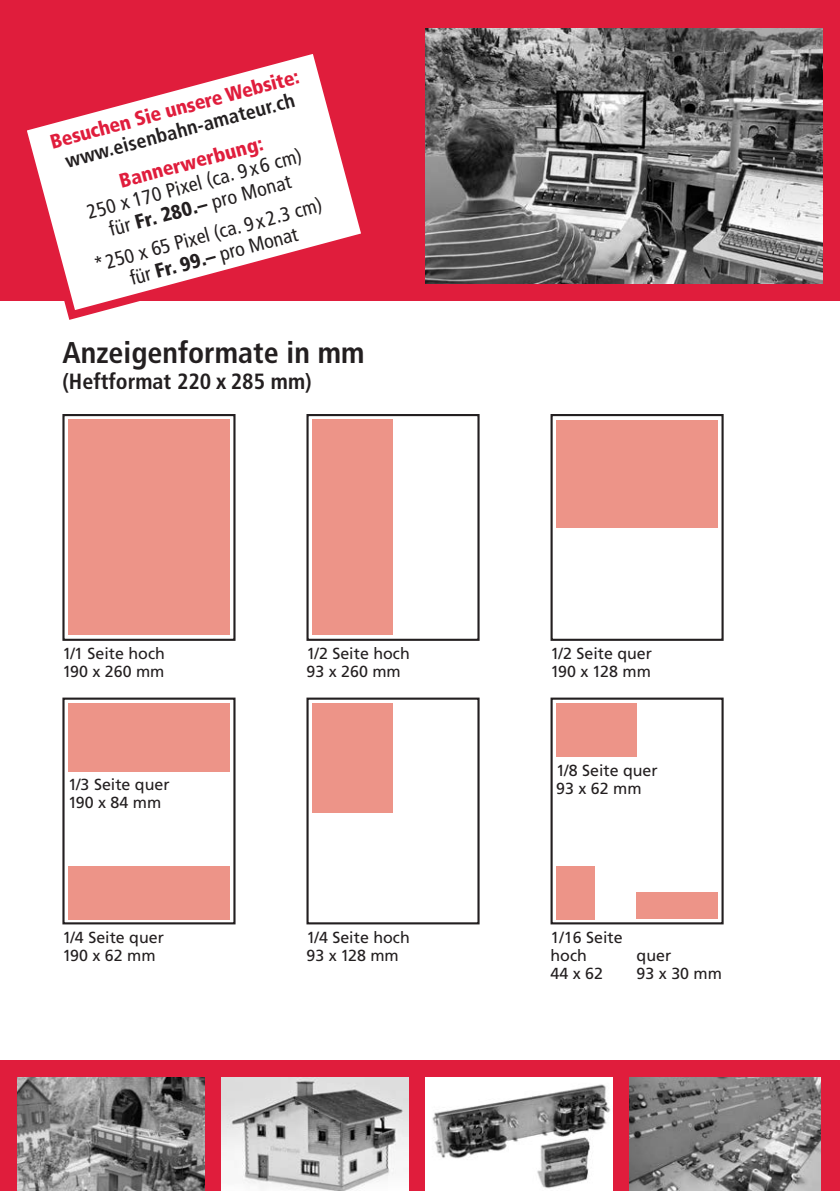
<style>
.page{position:relative;width:840px;height:1191px;background:#fff}
.page>*{position:absolute;margin:0;border:0;box-sizing:border-box;transform-origin:0 0}
.t1{font:700 condensed 30px "Frutiger";color:#231f20}
.t2{font:700 condensed 22px "Frutiger";color:#231f20}
.t3{font:condensed 20px/22px "Frutiger";color:#231f20;text-align:center}
.t4{font:900 condensed 20px "Frutiger";color:#e01d3c}
.t5{font:700 condensed 20px "Frutiger";color:#231f20}
.t6{font:16px/18px "Frutiger";color:#231f20}
.s1{font-weight:900}
</style>
<div class="page">
<div style="left:0;top:0;width:839px;height:300px;background:#e01d3c"></div>
<div style="left:306px;top:414px;width:173px;height:227px;border:2px solid #231f20"></div>
<div style="left:312px;top:420px;width:81px;height:215px;background:#ed9488"></div>
<div style="left:62px;top:414px;width:173px;height:227px;border:2px solid #231f20"></div>
<div style="left:68px;top:420px;width:162px;height:215px;background:#ed9488"></div>
<div style="left:550px;top:414px;width:173px;height:227px;border:2px solid #231f20"></div>
<div style="left:556px;top:420px;width:161px;height:107px;background:#ed9488"></div>
<div style="left:306px;top:697px;width:173px;height:227px;border:2px solid #231f20"></div>
<div style="left:312px;top:703px;width:81px;height:110px;background:#ed9488"></div>
<svg style="left:12px;top:54px;width:363px;height:266px"></svg>
<div style="left:550px;top:697px;width:173px;height:227px;border:2px solid #231f20"></div>
<div style="left:556px;top:703px;width:80px;height:54px;background:#ed9488"></div>
<div style="left:556px;top:865px;width:38px;height:54px;background:#ed9488"></div>
<div style="left:636px;top:892px;width:81px;height:26px;background:#ed9488"></div>
<div style="left:0;top:1060px;width:839px;height:131px;background:#e01d3c"></div>
<img style="left:221px;top:1077px;width:187px;height:114px">
<img style="left:17px;top:1077px;width:187px;height:114px">
<img style="left:425px;top:1077px;width:187px;height:114px">
<img style="left:629px;top:1077px;width:190px;height:114px">
<img style="left:425px;top:28px;width:397px;height:255px">
<div style="left:62px;top:697px;width:173px;height:227px;border:2px solid #231f20"></div>
<div style="left:68px;top:865px;width:162px;height:54px;background:#ed9488"></div>
<div style="left:68px;top:703px;width:162px;height:68px;background:#ed9488"></div>
<p class="t4" style="left:48px;top:131px;width:258px;rotate:-15deg">Besuchen Sie unsere Website:</p>
<p class="t5" style="left:63px;top:150px;width:238px;rotate:-15deg">www.eisenbahn-amateur.ch</p>
<p class="t4" style="left:117px;top:169px;width:149px;rotate:-15deg">Bannerwerbung:</p>
<p class="t3" style="left:85px;top:202px;width:223px;rotate:-15deg">250 x 170 Pixel (ca. 9x6 cm) für <span class="s1">Fr. 280.–</span> pro Monat</p>
<p class="t3" style="left:92px;top:254px;width:236px;rotate:-15deg">*250 x 65 Pixel (ca. 9x2.3 cm) für <span class="s1">Fr. 99.–</span> pro Monat</p>
<h1 class="t1" style="left:62px;top:334px;width:303px">Anzeigenformate in mm</h1>
<h2 class="t2" style="left:62px;top:368px;width:251px">(Heftformat 220 x 285 mm)</h2>
<p class="t6" style="left:62px;top:644px;width:104px">1/1 Seite hoch</p>
<p class="t6" style="left:306px;top:644px;width:105px">1/2 Seite hoch</p>
<p class="t6" style="left:62px;top:662px;width:103px">190 x 260 mm</p>
<p class="t6" style="left:306px;top:662px;width:96px">93 x 260 mm</p>
<p class="t6" style="left:68px;top:775px;width:103px">1/3 Seite quer<br>190 x 84 mm</p>
<p class="t6" style="left:550px;top:644px;width:103px">1/2 Seite quer<br>190 x 128 mm</p>
<p class="t6" style="left:556px;top:761px;width:103px">1/8 Seite quer<br>93 x 62 mm</p>
<p class="t6" style="left:306px;top:928px;width:105px">1/4 Seite hoch<br>93 x 128 mm</p>
<p class="t6" style="left:62px;top:928px;width:103px">1/4 Seite quer<br>190 x 62 mm</p>
<p class="t6" style="left:550px;top:928px;width:74px">1/16 Seite hoch</p>
<p class="t6" style="left:636px;top:946px;width:36px">quer</p>
<p class="t6" style="left:550px;top:964px;width:54px">44 x 62</p>
<p class="t6" style="left:636px;top:964px;width:87px">93 x 30 mm</p>
</div>
